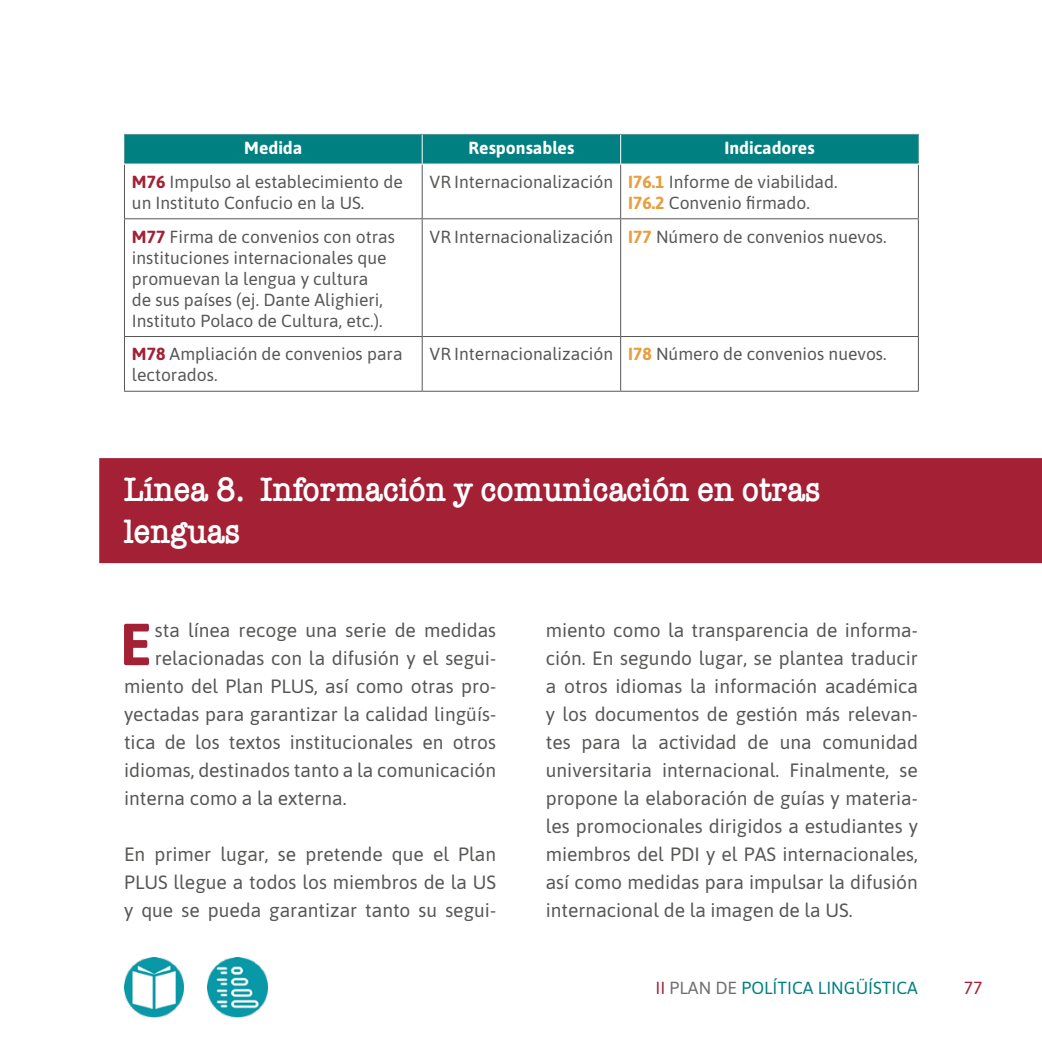
<style>
.page{position:relative;width:1042px;height:1042px;background:#fff}
.page>*{position:absolute;margin:0;border:0;box-sizing:border-box;transform-origin:0 0}
.txtcapitular{font:700 59.15px "Asap";color:#a32035}
.enunciado_01_derecha{font:600 35px/42px "American Typewriter";color:#fff;scale:.9 1}
.txt{font:19.25px/28px "Asap";color:#575756;text-align:justify}
.txtcapitular-2{font:19.25px "Asap";color:#575756}
.tabla_texto{font:17.5px/21px "Asap";color:#575756}
.tabla_cabeza{font:700 17.5px "Asap";color:#fff}
.t1{font:17.5px "Asap";color:#008080}
.t2{font:17.5px "Asap";color:#a32035}
.s1{font-weight:700;color:#a32035}
.s2{font-weight:700;color:#e89e3d}
.s3{color:#a32035}
.s4{color:#706f6f}
</style>
<div class="page">
<img style="left:124px;top:957px;width:59px;height:60px">
<img style="left:208px;top:957px;width:59px;height:60px">
<div style="left:99px;top:458px;width:943px;height:105px;background:#a32035"></div>
<hr style="left:422px;top:164px;width:1px;height:54px;background:#575756">
<hr style="left:620px;top:164px;width:1px;height:54px;background:#575756">
<hr style="left:124px;top:218px;width:298px;height:1px;background:#575756">
<hr style="left:422px;top:218px;width:199px;height:1px;background:#575756">
<hr style="left:422px;top:219px;width:1px;height:117px;background:#575756">
<hr style="left:621px;top:218px;width:298px;height:1px;background:#575756">
<hr style="left:620px;top:219px;width:1px;height:117px;background:#575756">
<hr style="left:124px;top:336px;width:298px;height:1px;background:#575756">
<hr style="left:422px;top:336px;width:199px;height:1px;background:#575756">
<hr style="left:422px;top:337px;width:1px;height:54px;background:#575756">
<hr style="left:621px;top:336px;width:298px;height:1px;background:#575756">
<hr style="left:620px;top:337px;width:1px;height:54px;background:#575756">
<hr style="left:124px;top:164px;width:1px;height:54px;background:#575756">
<hr style="left:918px;top:164px;width:1px;height:54px;background:#575756">
<hr style="left:124px;top:219px;width:1px;height:117px;background:#575756">
<hr style="left:918px;top:219px;width:1px;height:117px;background:#575756">
<hr style="left:124px;top:337px;width:1px;height:54px;background:#575756">
<hr style="left:918px;top:337px;width:1px;height:54px;background:#575756">
<hr style="left:124px;top:391px;width:298px;height:1px;background:#575756">
<hr style="left:422px;top:391px;width:199px;height:1px;background:#575756">
<hr style="left:621px;top:391px;width:298px;height:1px;background:#575756">
<svg style="left:124px;top:134px;width:795px;height:30px;background:#078282"></svg>
<hr style="left:124px;top:164px;width:298px;height:1px;background:#fff">
<hr style="left:422px;top:164px;width:199px;height:1px;background:#fff">
<hr style="left:621px;top:164px;width:298px;height:1px;background:#fff">
<p class="tabla_cabeza" style="left:244px;top:136px;width:60px">Medida</p>
<p class="tabla_cabeza" style="left:468px;top:136px;width:107px">Responsables</p>
<p class="tabla_cabeza" style="left:724px;top:136px;width:92px">Indicadores</p>
<p class="tabla_texto" style="left:132px;top:170px;width:272px"><span class="s1">M76</span> Impulso al establecimiento de un Instituto Confucio en la US.</p>
<p class="tabla_texto" style="left:430px;top:170px;width:185px">VR Internacionalización</p>
<p class="tabla_texto" style="left:628px;top:170px;width:211px"><span class="s2">I76.1</span> Informe de viabilidad.</p>
<p class="tabla_texto" style="left:628px;top:191px;width:183px"><span class="s2">I76.2</span> Convenio firmado.</p>
<p class="tabla_texto" style="left:132px;top:225px;width:265px"><span class="s1">M77</span> Firma de convenios con otras instituciones internacionales que promuevan la lengua y cultura<br>de sus países (ej. Dante Alighieri, Instituto Polaco de Cultura, etc.).</p>
<p class="tabla_texto" style="left:430px;top:225px;width:185px">VR Internacionalización</p>
<p class="tabla_texto" style="left:628px;top:225px;width:260px"><span class="s2">I77</span> Número de convenios nuevos.</p>
<p class="tabla_texto" style="left:132px;top:343px;width:272px"><span class="s1">M78</span> Ampliación de convenios para lectorados.</p>
<p class="tabla_texto" style="left:430px;top:343px;width:185px">VR Internacionalización</p>
<p class="tabla_texto" style="left:628px;top:343px;width:260px"><span class="s2">I78</span> Número de convenios nuevos.</p>
<p class="enunciado_01_derecha" style="left:124px;top:468px;width:775px">Línea 8. Información y comunicación en otras lenguas</p>
<p class="txtcapitular" style="left:120px;top:602px;width:34px">E</p>
<p class="txtcapitular-2" style="left:155px;top:617px;width:343px">sta línea recoge una serie de medidas</p>
<p class="txtcapitular-2" style="left:155px;top:645px;width:343px">relacionadas con la difusión y el segui-</p>
<p class="txtcapitular-2" style="left:124px;top:673px;width:374px">miento del Plan PLUS, así como otras pro-</p>
<p class="txtcapitular-2" style="left:124px;top:701px;width:374px">yectadas para garantizar la calidad lingüís-</p>
<p class="txtcapitular-2" style="left:124px;top:729px;width:374px">tica de los textos institucionales en otros</p>
<p class="txtcapitular-2" style="left:124px;top:757px;width:374px">idiomas, destinados tanto a la comunicación</p>
<p class="txtcapitular-2" style="left:124px;top:785px;width:224px">interna como a la externa.</p>
<p class="txt" style="left:124px;top:839px;width:374px">En primer lugar, se pretende que el Plan PLUS llegue a todos los miembros de la US y que se pueda garantizar tanto su segui-</p>
<p class="txt" style="left:546px;top:615px;width:374px">miento como la transparencia de informa&shy;ción. En segundo lugar, se plantea traducir a otros idiomas la información académica y los documentos de gestión más relevan&shy;tes para la actividad de una comunidad universitaria internacional. Finalmente, se propone la elaboración de guías y materia&shy;les promocionales dirigidos a estudiantes y miembros del PDI y el PAS internacionales, así como medidas para impulsar la difusión internacional de la imagen de la US.</p>
<p class="t1" style="left:655px;top:975px;width:264px"><span class="s3">II</span> <span class="s4">PLAN DE</span> POLÍTICA LINGÜÍSTICA</p>
<p class="t2" style="left:963px;top:975px;width:20px">77</p>
</div>
